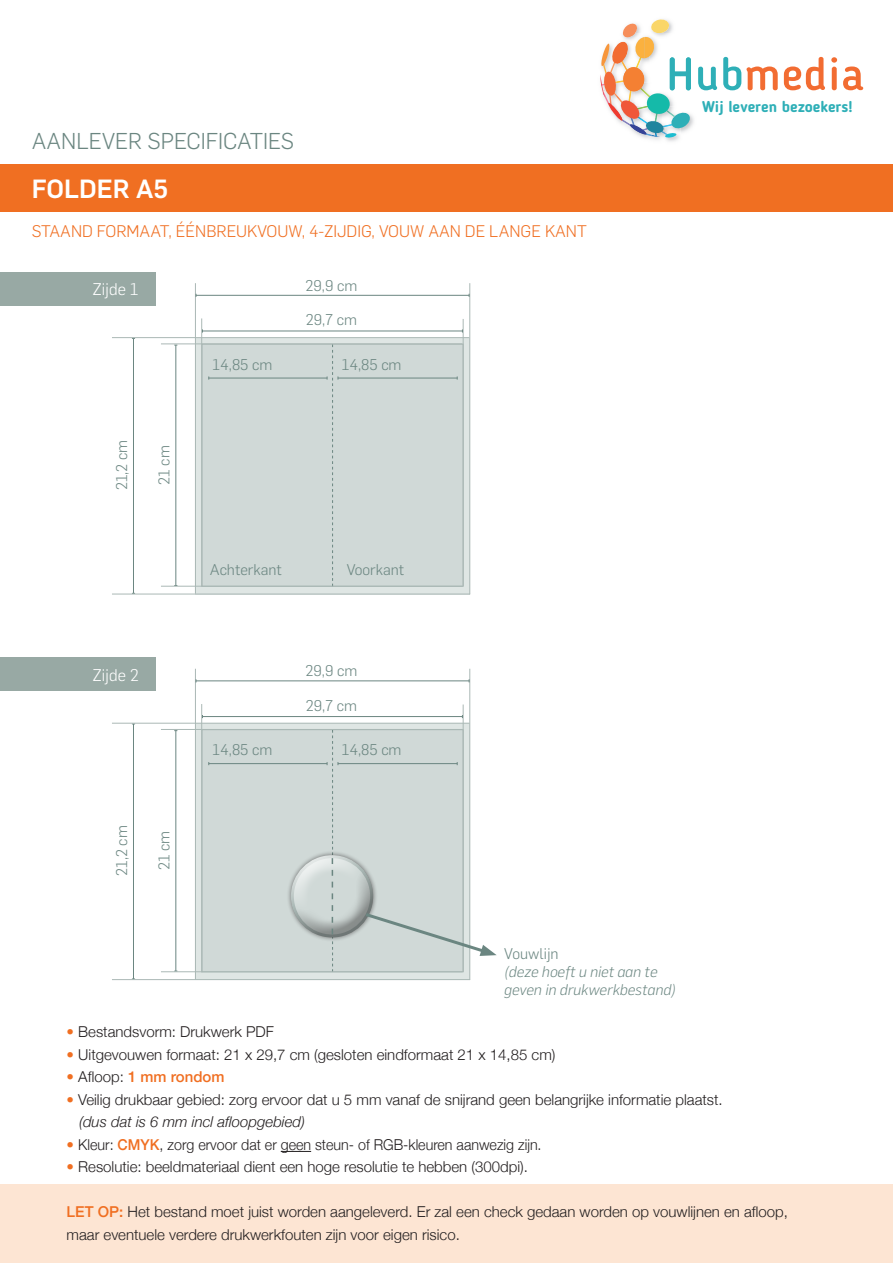
<style>
.page{position:relative;width:893px;height:1263px;background:#fff}
.page>*{position:absolute;margin:0;border:0;box-sizing:border-box;transform-origin:0 0}
.t1{font:500 25.8px "Flama";color:#fff}
.t2{font:300 22.5px "Flama";color:#6b8681}
.t3{font:300 16.65px "Flama";color:#fff}
.t4{font:300 16.5px "Flama";color:#f06f22}
.t5{font:700 15.45px "Blogger Sans";color:#2eafb7}
.t6{font:300 15.15px "Flama";color:#6b8681}
.t7{font:italic 300 15.15px "Flama";color:#6b8681}
.t8{font:300 15px/22.5px "Helvetica Neue";color:#231f20}
.t9{font:300 15px "Helvetica Neue";color:#231f20;scale:.95 1}
.t10{font:italic 300 15px "Helvetica Neue";color:#231f20}
.t11{font:500 15px "Helvetica Neue";color:#f06f22}
.s1{color:#f06f22}
.s2{font-weight:300}
.s3{font-weight:300;color:#231f20}
.s4{font-weight:500;color:#f06f22}
</style>
<div class="page">
<div style="left:195px;top:338px;width:275px;height:256px;background:#dfe6e4"></div>
<div style="left:195px;top:723px;width:275px;height:257px;background:#dfe6e4"></div>
<svg style="left:600px;top:19px;width:263px;height:119px"></svg>
<div style="left:0;top:165px;width:892px;height:47px;background:#f06f22"></div>
<div style="left:0;top:1184px;width:892px;height:79px;background:#fde5d3"></div>
<div style="left:0;top:272px;width:156px;height:34px;background:#98a9a4"></div>
<div style="left:0;top:657px;width:156px;height:34px;background:#98a9a4"></div>
<div style="left:202px;top:344px;width:261px;height:243px;background:#d0d9d7;border:1px solid #aab8b5"></div>
<div style="left:202px;top:729px;width:261px;height:243px;background:#d0d9d7;border:1px solid #aab8b5"></div>
<hr style="left:281px;top:1151px;width:30px;height:1px;background:#231f20">
<hr style="left:209px;top:378px;width:118px;height:1px;background:#6b8681">
<hr style="left:209px;top:763px;width:118px;height:1px;background:#6b8681">
<hr style="left:338px;top:378px;width:119px;height:1px;background:#6b8681">
<hr style="left:338px;top:763px;width:119px;height:1px;background:#6b8681">
<hr style="left:175px;top:345px;width:1px;height:240px;background:#6b8681">
<hr style="left:175px;top:731px;width:1px;height:240px;background:#6b8681">
<hr style="left:133px;top:338px;width:1px;height:255px;background:#6b8681">
<hr style="left:133px;top:724px;width:1px;height:255px;background:#6b8681">
<svg style="left:327px;top:345px;width:12px;height:241px"></svg>
<hr style="left:201px;top:318px;width:1px;height:269px;background:#aab8b5">
<hr style="left:201px;top:704px;width:1px;height:268px;background:#aab8b5">
<hr style="left:161px;top:344px;width:301px;height:1px;background:#aab8b5">
<hr style="left:161px;top:729px;width:301px;height:1px;background:#aab8b5">
<hr style="left:112px;top:337px;width:357px;height:1px;background:#aab8b5">
<hr style="left:112px;top:723px;width:357px;height:1px;background:#aab8b5">
<hr style="left:112px;top:594px;width:358px;height:1px;background:#aab8b5">
<hr style="left:112px;top:979px;width:358px;height:1px;background:#aab8b5">
<hr style="left:161px;top:586px;width:301px;height:1px;background:#aab8b5">
<hr style="left:161px;top:971px;width:301px;height:1px;background:#aab8b5">
<hr style="left:463px;top:319px;width:1px;height:267px;background:#aab8b5">
<hr style="left:463px;top:704px;width:1px;height:268px;background:#aab8b5">
<hr style="left:469px;top:283px;width:1px;height:311px;background:#aab8b5">
<hr style="left:469px;top:669px;width:1px;height:311px;background:#aab8b5">
<hr style="left:195px;top:283px;width:1px;height:311px;background:#aab8b5">
<hr style="left:195px;top:669px;width:1px;height:310px;background:#aab8b5">
<hr style="left:202px;top:331px;width:260px;height:1px;background:#6b8681">
<hr style="left:202px;top:716px;width:260px;height:1px;background:#6b8681">
<hr style="left:196px;top:295px;width:273px;height:1px;background:#6b8681">
<hr style="left:196px;top:680px;width:273px;height:1px;background:#6b8681">
<div style="left:286px;top:850px;width:91px;height:92px;background:#231f20;opacity:.5"></div>
<div style="left:289px;top:853px;width:85px;height:58px;background:#fff;opacity:.75"></div>
<div style="left:289px;top:866px;width:85px;height:72px;background:#231f20;opacity:.4"></div>
<svg style="left:327px;top:730px;width:12px;height:242px"></svg>
<svg style="left:362px;top:911px;width:135px;height:45px"></svg>
<p class="t2" style="left:32px;top:126px;width:264px">AANLEVER SPECIFICATIES</p>
<p class="t1" style="left:32px;top:170px;width:138px">FOLDER A5</p>
<p class="t4" style="left:32px;top:220px;width:556px">STAAND FORMAAT, ÉÉNBREUKVOUW, 4-ZIJDIG, VOUW AAN DE LANGE KANT</p>
<p class="t3" style="left:93px;top:278px;width:47px">Zijde 1</p>
<p class="t6" style="left:112px;top:490px;width:52px;rotate:-90deg">21,2 cm</p>
<p class="t6" style="left:154px;top:485px;width:41px;rotate:-90deg">21 cm</p>
<p class="t6" style="left:305px;top:275px;width:53px">29,9 cm</p>
<p class="t6" style="left:213px;top:354px;width:61px">14,85 cm</p>
<p class="t6" style="left:306px;top:309px;width:53px">29,7 cm</p>
<p class="t6" style="left:342px;top:354px;width:61px">14,85 cm</p>
<p class="t6" style="left:210px;top:560px;width:74px">Achterkant</p>
<p class="t6" style="left:347px;top:560px;width:59px">Voorkant</p>
<p class="t5" style="left:702px;top:97px;width:152px">Wij leveren bezoekers!</p>
<p class="t3" style="left:93px;top:664px;width:47px">Zijde 2</p>
<p class="t6" style="left:112px;top:876px;width:52px;rotate:-90deg">21,2 cm</p>
<p class="t6" style="left:154px;top:870px;width:41px;rotate:-90deg">21 cm</p>
<p class="t6" style="left:213px;top:740px;width:61px">14,85 cm</p>
<p class="t6" style="left:305px;top:661px;width:53px">29,9 cm</p>
<p class="t6" style="left:306px;top:695px;width:53px">29,7 cm</p>
<p class="t6" style="left:342px;top:740px;width:61px">14,85 cm</p>
<p class="t6" style="left:504px;top:943px;width:56px">Vouwlijn</p>
<p class="t7" style="left:504px;top:961px;width:155px">(deze hoeft u niet aan te</p>
<p class="t7" style="left:504px;top:979px;width:173px">geven in drukwerkbestand)</p>
<p class="t8" style="left:67px;top:1020px;width:209px"><span class="s1">•</span> Bestandsvorm: Drukwerk PDF</p>
<p class="t8" style="left:67px;top:1042px;width:490px"><span class="s1">•</span> Uitgevouwen formaat: 21 x 29,7 cm (gesloten eindformaat 21 x 14,85 cm)</p>
<p class="t11" style="left:67px;top:1065px;width:159px"><span class="s2">•</span> <span class="s3">Afloop:</span> 1 mm rondom</p>
<p class="t8" style="left:67px;top:1087px;width:658px"><span class="s1">•</span> Veilig drukbaar gebied: zorg ervoor dat u 5 mm vanaf de snijrand geen belangrijke informatie plaatst.</p>
<p class="t10" style="left:79px;top:1110px;width:227px">(dus dat is 6 mm incl afloopgebied)</p>
<p class="t9" style="left:67px;top:1132px;width:501px"><span class="s1">•</span> Kleur: <span class="s4">CMYK</span>, zorg ervoor dat er geen steun- of RGB-kleuren aanwezig zijn.</p>
<p class="t8" style="left:67px;top:1155px;width:463px"><span class="s1">•</span> Resolutie: beeldmateriaal dient een hoge resolutie te hebben (300dpi).</p>
<p class="t8" style="left:67px;top:1200px;width:723px"><span class="s4">LET OP:</span> Het bestand moet juist worden aangeleverd. Er zal een check gedaan worden op vouwlijnen en afloop, maar eventuele verdere drukwerkfouten zijn voor eigen risico.</p>
</div>
